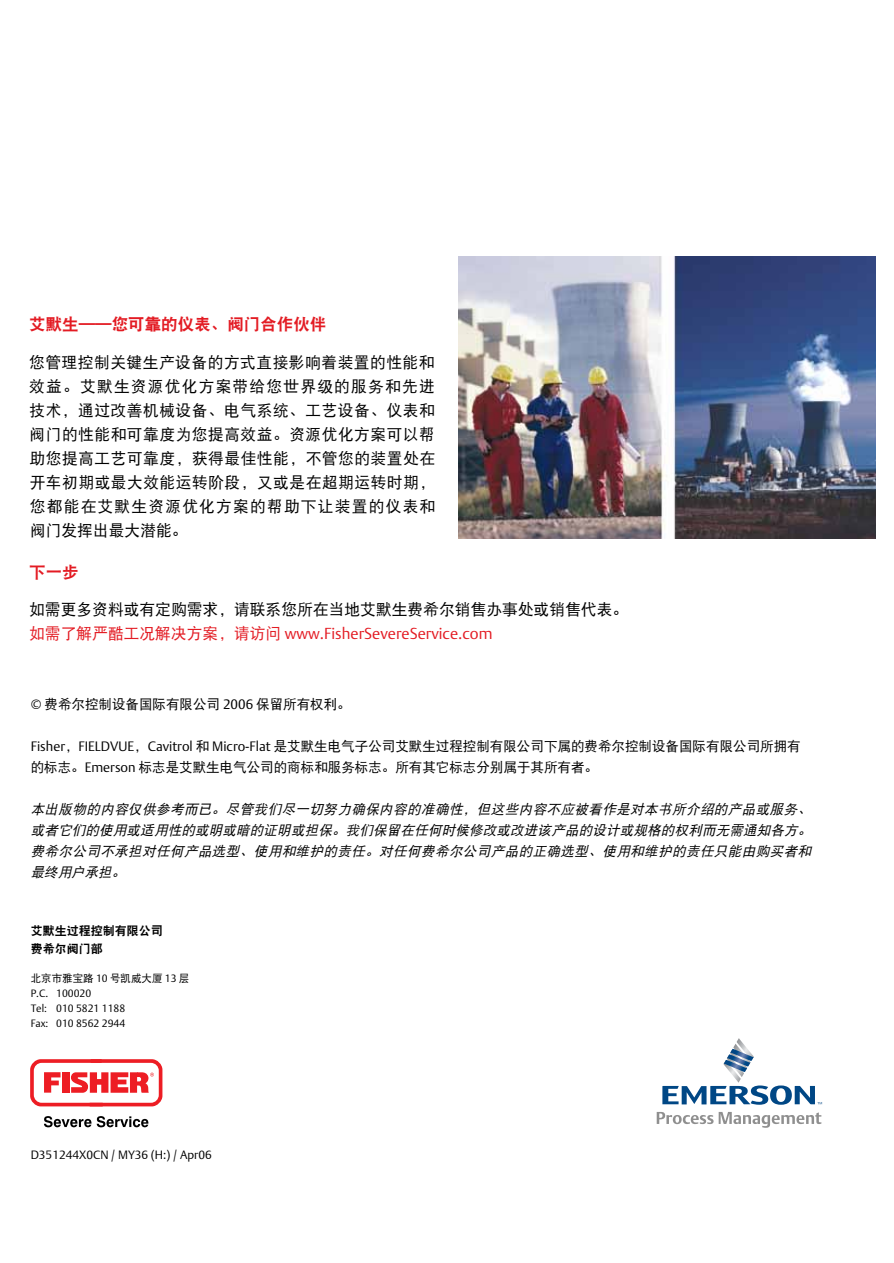
<style>
.page{position:relative;width:894px;height:1263px;background:#fff}
.page>*{position:absolute;margin:0;border:0;box-sizing:border-box;transform-origin:0 0}
.t1{font:16.5px "DF Hei W9";color:#e31b23}
.t2{font:15.75px/24px "DF Hei W5";color:#000;text-align:justify}
.t3{font:15.75px "DTL Argo T Light";color:#e31b23}
.t4{font:italic 13.5px/21px "DF Hei W5";color:#000;text-align:justify}
.t5{font:13.5px/21px "DF Hei W5";color:#000}
.t6{font:12px "DTL Argo T Light";color:#000}
.t7{font:12px/18px "DF Hei W9";color:#000}
.t8{font:10.5px/15px "DTL Argo T Light";color:#000}
.t9{font:10.5px "DF Hei W5";color:#000}
.s1{font-family:"DF Hei W5"}
.s2{font-family:"DTL Argo T Light"}
</style>
<div class="page">
<svg style="left:662px;top:1038px;width:159px;height:66px"></svg>
<svg style="left:656px;top:1112px;width:165px;height:15px"></svg>
<svg style="left:30px;top:1059px;width:132px;height:47px"></svg>
<svg style="left:44px;top:1116px;width:47px;height:11px"></svg>
<svg style="left:97px;top:1116px;width:51px;height:11px"></svg>
<img style="left:458px;top:257px;width:417px;height:282px">
<p class="t1" style="left:29px;top:316px;width:299px">艾默生——您可靠的仪表、阀门合作伙伴</p>
<p class="t2" style="left:29px;top:350px;width:407px">您管理控制关键生产设备的方式直接影响着装置的性能和效益。艾默生资源优化方案带给您世界级的服务和先进技术，通过改善机械设备、电气系统、工艺设备、仪表和阀门的性能和可靠度为您提高效益。资源优化方案可以帮助您提高工艺可靠度，获得最佳性能，不管您的装置处在开车初期或最大效能运转阶段，又或是在超期运转时期，您都能在艾默生资源优化方案的帮助下让装置的仪表和阀门发挥出最大潜能。</p>
<p class="t1" style="left:29px;top:563px;width:51px">下一步</p>
<p class="t2" style="left:29px;top:597px;width:600px">如需更多资料或有定购需求，请联系您所在当地艾默生费希尔销售办事处或销售代表。</p>
<p class="t3" style="left:29px;top:624px;width:464px"><span class="s1">如需了解严酷工况解决方案，请访问</span> www.FisherSevereService.com</p>
<p class="t5" style="left:31px;top:694px;width:321px"><span class="s2">©</span> 费希尔控制设备国际有限公司 <span class="s2">2006</span> 保留所有权利。</p>
<p class="t5" style="left:31px;top:736px;width:771px"><span class="s2">Fisher</span>，<span class="s2">FIELDVUE</span>，<span class="s2">Cavitrol</span> 和 <span class="s2">Micro-Flat</span> 是艾默生电气子公司艾默生过程控制有限公司下属的费希尔控制设备国际有限公司所拥有的标志。<span class="s2">Emerson</span> 标志是艾默生电气公司的商标和服务标志。所有其它标志分别属于其所有者。</p>
<p class="t4" style="left:31px;top:799px;width:785px">本出版物的内容仅供参考而已。尽管我们尽一切努力确保内容的准确性，但这些内容不应被看作是对本书所介绍的产品或服务、或者它们的使用或适用性的或明或暗的证明或担保。我们保留在任何时候修改或改进该产品的设计或规格的权利而无需通知各方。费希尔公司不承担对任何产品选型、使用和维护的责任。对任何费希尔公司产品的正确选型、使用和维护的责任只能由购买者和最终用户承担。</p>
<p class="t7" style="left:31px;top:922px;width:134px">艾默生过程控制有限公司费希尔阀门部</p>
<p class="t9" style="left:31px;top:972px;width:160px">北京市雅宝路 <span class="s2">10</span> 号凯威大厦 <span class="s2">13</span> 层</p>
<p class="t8" style="left:31px;top:985px;width:96px">P.C. 100020<br>Tel: 010 5821 1188<br>Fax: 010 8562 2944</p>
<p class="t6" style="left:31px;top:1147px;width:182px">D351244X0CN / MY36 (H:) / Apr06</p>
</div>
